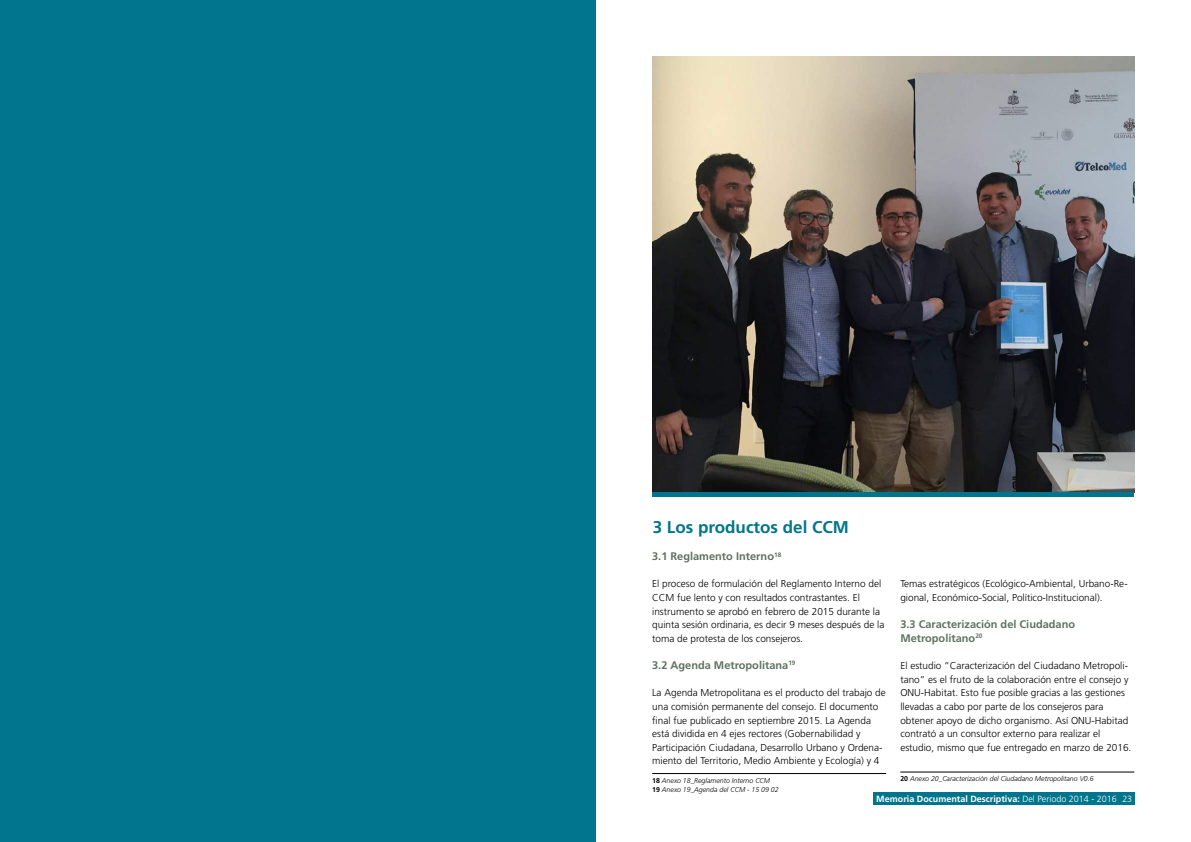
<style>
.page{position:relative;width:1191px;height:842px;background:#fff}
.page>*{position:absolute;margin:0;border:0;box-sizing:border-box;transform-origin:0 0}
.t1{font:700 17px "Frutiger LT Std";color:#00758d}
.t2{font:700 11px/13.6px "Frutiger LT Std";color:#5f7361}
.t3{font:300 10px/13.6px "Frutiger LT Std";color:#000}
.t4{font:700 9px "Frutiger LT Std";color:#fff}
.t5{font:italic 300 7px/9px "Frutiger LT Std";color:#000}
.s1{font-weight:700;font-style:normal}
.s2{font-weight:300}
</style>
<div class="page">
<hr style="left:652px;top:773px;width:234px;height:1px;background:#000">
<hr style="left:900px;top:771px;width:234px;height:1px;background:#000">
<img style="left:652px;top:57px;width:482px;height:435px">
<hr style="left:652px;top:492px;width:481px;height:4px;background:#00758d">
<div style="left:0;top:0;width:595px;height:842px;background:#00758d"></div>
<div style="left:873px;top:793px;width:261px;height:12px;background:#00758d"></div>
<h1 class="t1" style="left:653px;top:517px;width:198px">3 Los productos del CCM</h1>
<p class="t2" style="left:652px;top:550px;width:130px">3.1 Reglamento Interno<sup>18</sup></p>
<p class="t3" style="left:652px;top:577px;width:234px">El proceso de formulación del Reglamento Interno del CCM fue lento y con resultados contrastantes. El instrumento se aprobó en febrero de 2015 durante la quinta sesión ordinaria, es decir 9 meses después de la toma de protesta de los consejeros.</p>
<p class="t2" style="left:652px;top:658px;width:145px">3.2 Agenda Metropolitana<sup>19</sup></p>
<p class="t3" style="left:652px;top:686px;width:235px">La Agenda Metropolitana es el producto del trabajo de una comisión permanente del consejo. El documento final fue publicado en septiembre 2015. La Agenda está dividida en 4 ejes rectores (Gobernabilidad y Participación Ciudadana, Desarrollo Urbano y Ordena&shy;miento del Territorio, Medio Ambiente y Ecología) y 4</p>
<p class="t5" style="left:652px;top:776px;width:128px"><span class="s1">18</span> Anexo 18_Reglamento Interno CCM<br><span class="s1">19</span> Anexo 19_Agenda del CCM - 15 09 02</p>
<p class="t3" style="left:900px;top:577px;width:229px">Temas estratégicos (Ecológico-Ambiental, Urbano-Re&shy;gional, Económico-Social, Político-Institucional).</p>
<p class="t2" style="left:900px;top:618px;width:176px">3.3 Caracterización del Ciudadano<br>Metropolitano<sup>20</sup></p>
<p class="t3" style="left:900px;top:659px;width:232px">El estudio “Caracterización del Ciudadano Metropoli&shy;tano” es el fruto de la colaboración entre el consejo y ONU-Habitat. Esto fue posible gracias a las gestiones llevadas a cabo por parte de los consejeros para obtener apoyo de dicho organismo. Así ONU-Habitad contrató a un consultor externo para realizar el estudio, mismo que fue entregado en marzo de 2016.</p>
<p class="t5" style="left:900px;top:774px;width:195px"><span class="s1">20</span> Anexo 20_Caracterización del Ciudadano Metropolitano V0.6</p>
<p class="t4" style="left:876px;top:793px;width:257px">Memoria Documental Descriptiva: <span class="s2">Del Periodo 2014 - 2016 23</span></p>
</div>
